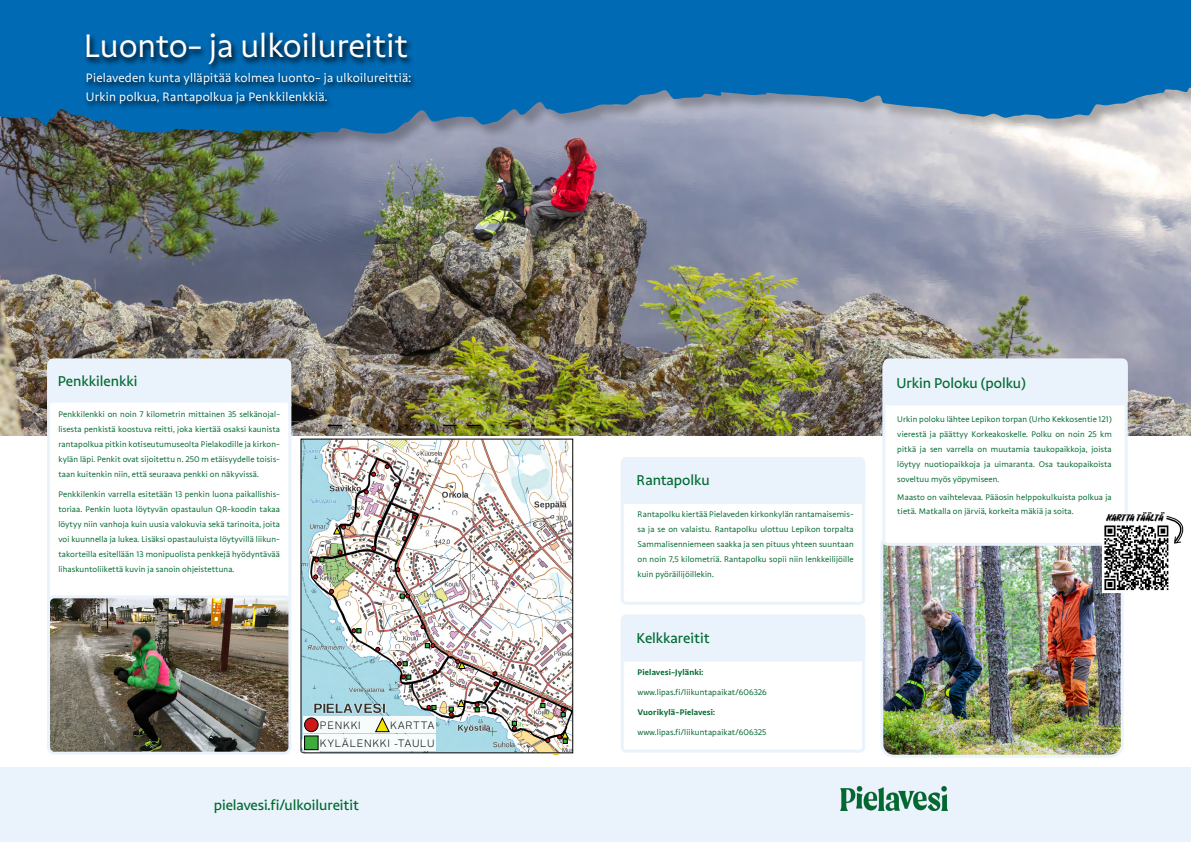
<style>
.page{position:relative;width:1191px;height:842px;background:#fff}
.page>*{position:absolute;margin:0;border:0;box-sizing:border-box;transform-origin:0 0}
.t1{font:32px "Highgate";color:#fff}
.t2{font:500 14px "Highgate";color:#00692f}
.t3{font:12px/18.6px "Highgate";letter-spacing:.02em;color:#fff}
.t4{font:300 10.6px/18.1px "Alright Sans";letter-spacing:.065em;color:#000;text-align:right}
.t5{font:10px "Grocery Brush";letter-spacing:-.01em;color:#000}
.t6{font:8px/15px "Highgate";letter-spacing:.02em;color:#00692f;text-align:justify}
.t7{font:700 8px "Highgate";letter-spacing:.02em;color:#00692f}
</style>
<div class="page">
<img style="left:0;top:149px;width:1191px;height:287px">
<img style="left:884px;top:546px;width:235px;height:208px">
<div style="left:880px;top:532px;width:243px;height:226px;border:3px solid #eaf3fc;border-radius:12px"></div>
<hr style="left:302px;top:425px;width:272px;height:4px;background:#000;opacity:.75">
<img style="left:301px;top:439px;width:272px;height:314px">
<div style="left:303px;top:717px;width:132px;height:16px;background:#f6fbfc"></div>
<div style="left:303px;top:735px;width:132px;height:16px;background:#f6fbfc"></div>
<div style="left:304px;top:718px;width:14px;height:14px;background:#cd1719;border-radius:50%"></div>
<div style="left:304px;top:718px;width:14px;height:14px;border:1px solid #000;border-radius:50%"></div>
<svg style="left:375px;top:718px;width:14px;height:14px"></svg>
<svg style="left:385px;top:464px;width:4px;height:5px"></svg>
<svg style="left:394px;top:483px;width:4px;height:4px"></svg>
<svg style="left:371px;top:472px;width:5px;height:4px"></svg>
<svg style="left:364px;top:490px;width:4px;height:4px"></svg>
<svg style="left:355px;top:513px;width:5px;height:4px"></svg>
<svg style="left:412px;top:515px;width:4px;height:4px"></svg>
<svg style="left:402px;top:536px;width:5px;height:5px"></svg>
<svg style="left:396px;top:567px;width:4px;height:5px"></svg>
<svg style="left:378px;top:520px;width:4px;height:5px"></svg>
<svg style="left:371px;top:546px;width:5px;height:4px"></svg>
<svg style="left:338px;top:550px;width:4px;height:4px"></svg>
<svg style="left:313px;top:575px;width:5px;height:4px"></svg>
<svg style="left:329px;top:589px;width:5px;height:5px"></svg>
<svg style="left:375px;top:647px;width:5px;height:4px"></svg>
<svg style="left:421px;top:624px;width:4px;height:5px"></svg>
<svg style="left:433px;top:669px;width:4px;height:5px"></svg>
<svg style="left:493px;top:671px;width:4px;height:5px"></svg>
<svg style="left:494px;top:682px;width:4px;height:4px"></svg>
<svg style="left:546px;top:738px;width:4px;height:5px"></svg>
<svg style="left:492px;top:708px;width:4px;height:4px"></svg>
<svg style="left:455px;top:659px;width:11px;height:10px"></svg>
<svg style="left:333px;top:525px;width:13px;height:9px"></svg>
<svg style="left:552px;top:753px;width:8px;height:2px"></svg>
<div style="left:304px;top:736px;width:14px;height:14px;background:#3eab3d"></div>
<div style="left:304px;top:736px;width:14px;height:14px;border:1px solid #000"></div>
<svg style="left:314px;top:557px;width:10px;height:5px"></svg>
<svg style="left:352px;top:628px;width:9px;height:5px"></svg>
<svg style="left:397px;top:661px;width:10px;height:5px"></svg>
<svg style="left:401px;top:675px;width:10px;height:4px"></svg>
<svg style="left:427px;top:705px;width:9px;height:5px"></svg>
<svg style="left:449px;top:699px;width:16px;height:17px"></svg>
<svg style="left:475px;top:702px;width:4px;height:10px"></svg>
<svg style="left:512px;top:721px;width:4px;height:10px"></svg>
<svg style="left:557px;top:731px;width:12px;height:12px"></svg>
<svg style="left:561px;top:707px;width:4px;height:10px"></svg>
<svg style="left:540px;top:698px;width:5px;height:10px"></svg>
<svg style="left:400px;top:594px;width:10px;height:4px"></svg>
<svg style="left:425px;top:643px;width:10px;height:5px"></svg>
<div style="left:884px;top:363px;width:242px;height:181px;background:#fff;border-radius:4px"></div>
<div style="left:882px;top:361px;width:245px;height:185px;border:3px solid #eaf3fc;border-radius:4px"></div>
<div style="left:621px;top:460px;width:244px;height:145px;border:3px solid #eaf3fc;border-radius:4px"></div>
<div style="left:621px;top:614px;width:244px;height:139px;border:3px solid #eaf3fc;border-radius:4px"></div>
<div style="left:885px;top:360px;width:241px;height:44px;background:#eaf3fc;border-radius:4px"></div>
<div style="left:883px;top:358px;width:244px;height:47px;border:3px solid #eaf3fc;border-radius:4px"></div>
<div style="left:622px;top:458px;width:241px;height:44px;background:#eaf3fc;border-radius:4px"></div>
<div style="left:621px;top:457px;width:244px;height:47px;border:3px solid #eaf3fc;border-radius:4px"></div>
<div style="left:622px;top:616px;width:241px;height:44px;background:#eaf3fc;border-radius:4px"></div>
<div style="left:621px;top:614px;width:244px;height:47px;border:3px solid #eaf3fc;border-radius:4px"></div>
<div style="left:49px;top:360px;width:241px;height:50px;background:#eaf3fc;border-radius:5px"></div>
<div style="left:47px;top:358px;width:244px;height:53px;border:3px solid #eaf3fc;border-radius:5px"></div>
<div style="left:0;top:0;width:1191px;height:149px;background:#000;opacity:.26"></div>
<svg style="left:0;top:0;width:1191px;height:134px;background:#1f75b3"></svg>
<img style="left:1102px;top:524px;width:67px;height:68px">
<div style="left:49px;top:401px;width:241px;height:205px;background:#fff;border-radius:4px"></div>
<div style="left:47px;top:400px;width:244px;height:208px;border:3px solid #eaf3fc;border-radius:4px"></div>
<svg style="left:1164px;top:516px;width:20px;height:28px"></svg>
<img style="left:51px;top:599px;width:236px;height:152px">
<div style="left:47px;top:595px;width:244px;height:160px;border:3px solid #eaf3fc;border-radius:6px"></div>
<div style="left:0;top:767px;width:1191px;height:75px;background:#eaf3fc"></div>
<img style="left:840px;top:787px;width:108px;height:24px">
<svg style="left:83px;top:31px;width:331px;height:40px;background:#005998"></svg>
<svg style="left:83px;top:71px;width:334px;height:40px;background:#005ea1"></svg>
<h1 class="t1" style="left:84px;top:26px;width:326px">Luonto- ja ulkoilureitit</h1>
<h3 class="t3" style="left:86px;top:69px;width:327px">Pielaveden kunta ylläpitää kolmea luonto- ja ulkoilureittiä:<br>Urkin polkua, Rantapolkua ja Penkkilenkkiä.</h3>
<h2 class="t2" style="left:58px;top:373px;width:81px">Penkkilenkki</h2>
<p class="t6" style="left:58px;top:407px;width:223px">Penkkilenkki on noin 7 kilometrin mittainen 35 selkänojal&shy;lisesta penkistä koostuva reitti, joka kiertää osaksi kaunista rantapolkua pitkin kotiseutumuseolta Pielakodille ja kirkon&shy;kylän läpi. Penkit ovat sijoitettu n. 250 m etäisyydelle toisis&shy;taan kuitenkin niin, että seuraava penkki on näkyvissä.</p>
<p class="t6" style="left:58px;top:487px;width:223px">Penkkilenkin varrella esitetään 13 penkin luona paikallishis&shy;toriaa. Penkin luota löytyvän opastaulun QR-koodin takaa löytyy niin vanhoja kuin uusia valokuvia sekä tarinoita, joita voi kuunnella ja lukea. Lisäksi opastauluista löytyvillä liikun&shy;takorteilla esitellään 13 monipuolista penkkejä hyödyntävää lihaskuntoliikettä kuvin ja sanoin ohjeistettuna.</p>
<h3 class="t4" style="left:320px;top:716px;width:116px">KARTTA<br>KYLÄLENKKI -TAULU</h3>
<h3 class="t4" style="left:320px;top:716px;width:42px">PENKKI</h3>
<h2 class="t2" style="left:214px;top:796px;width:147px">pielavesi.fi/ulkoilureitit</h2>
<h2 class="t2" style="left:636px;top:471px;width:75px">Rantapolku</h2>
<p class="t6" style="left:637px;top:507px;width:218px">Rantapolku kiertää Pielaveden kirkonkylän rantamaisemis&shy;sa ja se on valaistu. Rantapolku ulottuu Lepikon torpalta Sammalisenniemeen saakka ja sen pituus yhteen suuntaan on noin 7,5 kilometriä. Rantapolku sopii niin lenkkeilijöille kuin pyöräilijöillekin.</p>
<h2 class="t2" style="left:636px;top:629px;width:75px">Kelkkareitit</h2>
<p class="t7" style="left:637px;top:667px;width:67px">Pielavesi-Jylänki:</p>
<p class="t6" style="left:637px;top:685px;width:131px">www.lipas.fi/liikuntapaikat/606326</p>
<p class="t7" style="left:637px;top:707px;width:79px">Vuorikylä-Pielavesi:</p>
<p class="t6" style="left:637px;top:725px;width:130px">www.lipas.fi/liikuntapaikat/606325</p>
<h2 class="t2" style="left:896px;top:374px;width:131px">Urkin Poloku (polku)</h2>
<p class="t6" style="left:897px;top:411px;width:216px">Urkin poloku lähtee Lepikon torpan (Urho Kekkosentie 121) vierestä ja päättyy Korkeakoskelle. Polku on noin 25 km pitkä ja sen varrella on muutamia taukopaikkoja, joista löytyy nuotiopaikkoja ja uimaranta. Osa taukopaikoista soveltuu myös yöpymiseen.</p>
<p class="t6" style="left:897px;top:490px;width:216px;line-height:13.6px">Maasto on vaihtelevaa. Pääosin helppokulkuista polkua ja tietä. Matkalla on järviä, korkeita mäkiä ja soita.</p>
<p class="t5" style="left:1106px;top:512px;width:58px">KARTTA TÄÄLTÄ</p>
</div>
